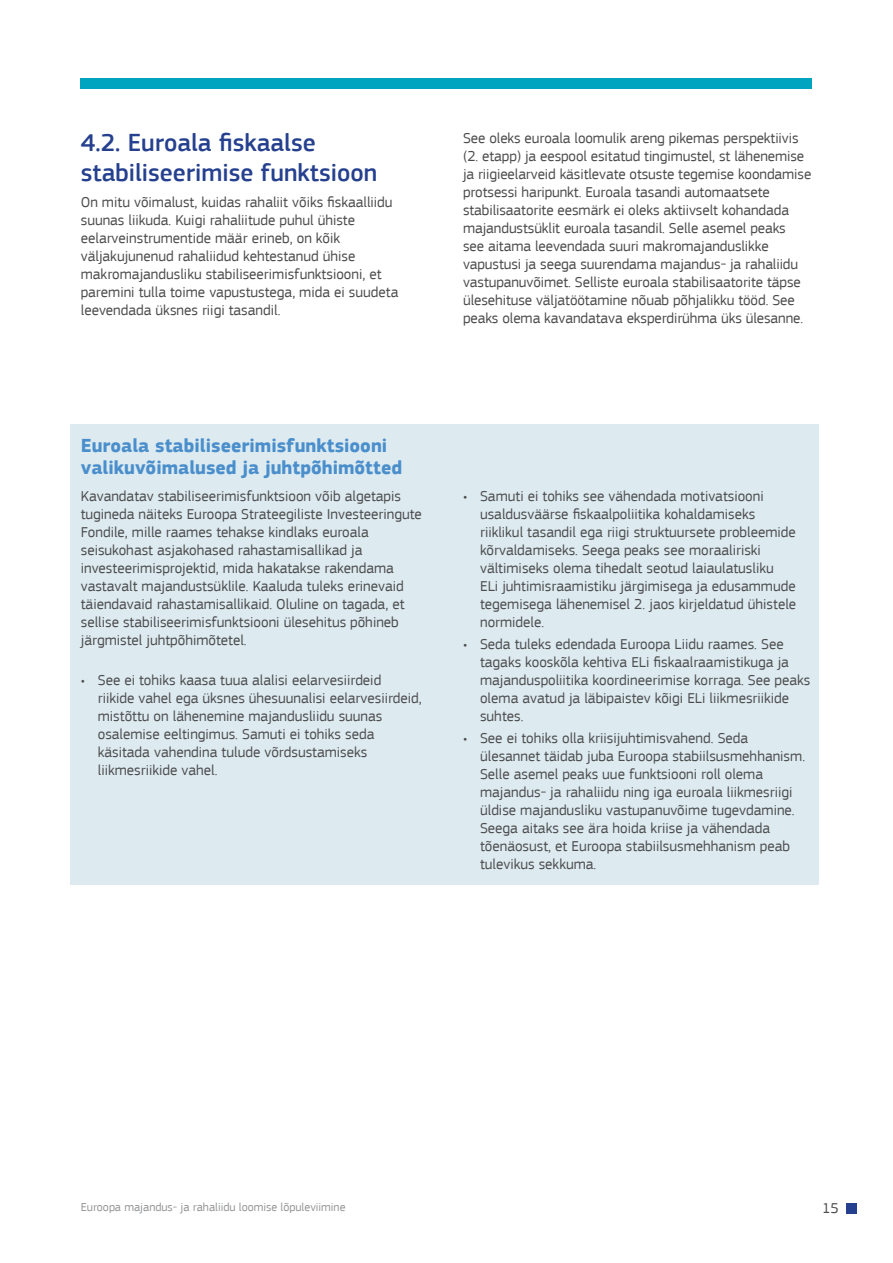
<style>
.page{position:relative;width:893px;height:1263px;background:#fff}
.page>*{position:absolute;margin:0;border:0;box-sizing:border-box;transform-origin:0 0}
.t1{font:500 25.5px/30px "EC Square Sans Pro";color:#25408f}
.t2{font:700 19.5px/22.5px "EC Square Sans Pro";color:#4a8ecc}
.t3{font:15px/18px "EC Square Sans Pro";color:#4c4c4e}
.t4{font:15px/18px "EC Square Sans Pro";color:#4d4d4f}
.t5{font:12px "EC Square Sans Pro";color:#939598}
</style>
<div class="page">
<div style="left:846px;top:1203px;width:10px;height:10px;background:#25408f"></div>
<div style="left:70px;top:424px;width:749px;height:460px;background:#ddebf0"></div>
<div style="left:81px;top:79px;width:731px;height:10px;background:#00a3c0"></div>
<h1 class="t1" style="left:81px;top:128px;width:298px">4.2. Euroala fiskaalse stabiliseerimise funktsioon</h1>
<p class="t3" style="left:81px;top:194px;width:319px">On mitu võimalust, kuidas rahaliit võiks fiskaalliidu suunas liikuda. Kuigi rahaliitude puhul ühiste eelarveinstrumentide määr erineb, on kõik väljakujunenud rahaliidud kehtestanud ühise makromajandusliku stabiliseerimisfunktsiooni, et paremini tulla toime vapustustega, mida ei suudeta leevendada üksnes riigi tasandil.</p>
<p class="t3" style="left:463px;top:129px;width:350px">See oleks euroala loomulik areng pikemas perspektiivis (2. etapp) ja eespool esitatud tingimustel, st lähenemise ja riigieelarveid käsitlevate otsuste tegemise koondamise protsessi haripunkt. Euroala tasandi automaatsete stabilisaatorite eesmärk ei oleks aktiivselt kohandada majandustsüklit euroala tasandil. Selle asemel peaks<br>see aitama leevendada suuri makromajanduslikke vapustusi ja seega suurendama majandus- ja rahaliidu vastupanuvõimet. Selliste euroala stabilisaatorite täpse ülesehituse väljatöötamine nõuab põhjalikku tööd. See peaks olema kavandatava eksperdirühma üks ülesanne.</p>
<h2 class="t2" style="left:81px;top:435px;width:323px">Euroala stabiliseerimisfunktsiooni valikuvõimalused ja juhtpõhimõtted</h2>
<p class="t3" style="left:81px;top:487px;width:343px">Kavandatav stabiliseerimisfunktsioon võib algetapis tugineda näiteks Euroopa Strateegiliste Investeeringute Fondile, mille raames tehakse kindlaks euroala seisukohast asjakohased rahastamisallikad ja investeerimisprojektid, mida hakatakse rakendama vastavalt majandustsüklile. Kaaluda tuleks erinevaid täiendavaid rahastamisallikaid. Oluline on tagada, et sellise stabiliseerimisfunktsiooni ülesehitus põhineb järgmistel juhtpõhimõtetel.</p>
<p class="t4" style="left:98px;top:671px;width:326px;text-indent:-17px">• See ei tohiks kaasa tuua alalisi eelarvesiirdeid<br>riikide vahel ega üksnes ühesuunalisi eelarvesiirdeid, mistõttu on lähenemine majandusliidu suunas osalemise eeltingimus. Samuti ei tohiks seda käsitada vahendina tulude võrdsustamiseks liikmesriikide vahel.</p>
<p class="t4" style="left:480px;top:487px;width:318px;text-indent:-17px">• Samuti ei tohiks see vähendada motivatsiooni usaldusväärse fiskaalpoliitika kohaldamiseks riiklikul tasandil ega riigi struktuursete probleemide kõrvaldamiseks. Seega peaks see moraaliriski vältimiseks olema tihedalt seotud laiaulatusliku<br>ELi juhtimisraamistiku järgimisega ja edusammude tegemisega lähenemisel 2. jaos kirjeldatud ühistele normidele.</p>
<p class="t4" style="left:480px;top:635px;width:332px;text-indent:-17px">• Seda tuleks edendada Euroopa Liidu raames. See tagaks kooskõla kehtiva ELi fiskaalraamistikuga ja majanduspoliitika koordineerimise korraga. See peaks olema avatud ja läbipaistev kõigi ELi liikmesriikide suhtes.</p>
<p class="t4" style="left:480px;top:729px;width:327px;text-indent:-17px">• See ei tohiks olla kriisijuhtimisvahend. Seda ülesannet täidab juba Euroopa stabiilsusmehhanism.<br>Selle asemel peaks uue funktsiooni roll olema majandus- ja rahaliidu ning iga euroala liikmesriigi üldise majandusliku vastupanuvõime tugevdamine.<br>Seega aitaks see ära hoida kriise ja vähendada tõenäosust, et Euroopa stabiilsusmehhanism peab tulevikus sekkuma.</p>
<p class="t5" style="left:81px;top:1200px;width:266px">Euroopa majandus- ja rahaliidu loomise lõpuleviimine</p>
<p class="t4" style="left:822px;top:1199px;width:18px">15</p>
</div>
